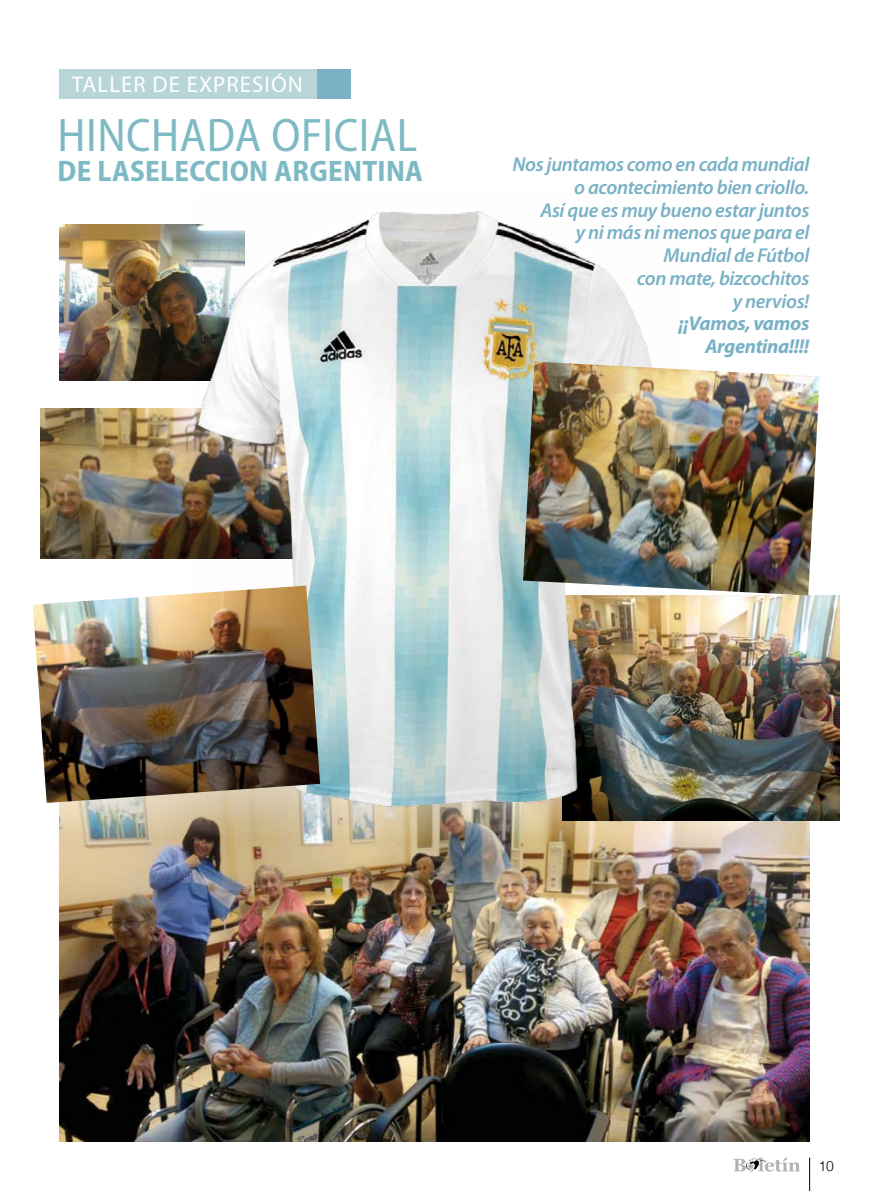
<style>
.page{position:relative;width:869px;height:1191px;background:#fff}
.page>*{position:absolute;margin:0;border:0;box-sizing:border-box;transform-origin:0 0}
.t1{font:semi-condensed 47.25px "Myriad Pro";letter-spacing:.01em;color:#7ebac4}
.t2{font:700 semi-condensed 29.75px "Myriad Pro";letter-spacing:.01em;color:#7ebac4}
.t3{font:22.75px "Myriad Pro";letter-spacing:.05em;color:#fff}
.t4{font:italic 600 20.12px/22.8px "Myriad Pro";letter-spacing:-.02em;color:#79b1c5;text-align:right}
.t5{font:italic 700 20.12px/22.8px "Myriad Pro";letter-spacing:-.02em;color:#79b1c5;text-align:right}
.t6{font:300 14px "Helvetica";color:#000}
</style>
<div class="page">
<hr style="left:809px;top:1157px;width:1px;height:34px;background:#000">
<svg style="left:733px;top:1157px;width:66px;height:14px"></svg>
<img style="left:60px;top:803px;width:749px;height:338px">
<div style="left:60px;top:69px;width:257px;height:30px;background:#b8d5d8"></div>
<div style="left:317px;top:69px;width:34px;height:30px;background:#79b1c5"></div>
<img style="left:60px;top:224px;width:133px;height:157px">
<img style="left:40px;top:408px;width:153px;height:150px">
<img style="left:678px;top:595px;width:161px;height:225px">
<img style="left:193px;top:211px;width:485px;height:613px">
<img style="left:33px;top:585px;width:287px;height:218px">
<img style="left:523px;top:361px;width:296px;height:234px">
<p class="t3" style="left:72px;top:70px;width:233px">TALLER DE EXPRESIÓN</p>
<h1 class="t1" style="left:57px;top:110px;width:361px">HINCHADA OFICIAL</h1>
<h2 class="t2" style="left:57px;top:154px;width:367px">DE LASELECCION ARGENTINA</h2>
<p class="t4" style="left:512px;top:153px;width:298px">Nos juntamos como en cada mundial o acontecimiento bien criollo.<br>Así que es muy bueno estar juntos<br>y ni más ni menos que para el<br>Mundial de Fútbol<br>con mate, bizcochitos<br>y nervios!</p>
<p class="t5" style="left:678px;top:312px;width:132px">¡¡Vamos, vamos<br>Argentina!!!!</p>
<p class="t6" style="left:818px;top:1157px;width:17px">10</p>
</div>
